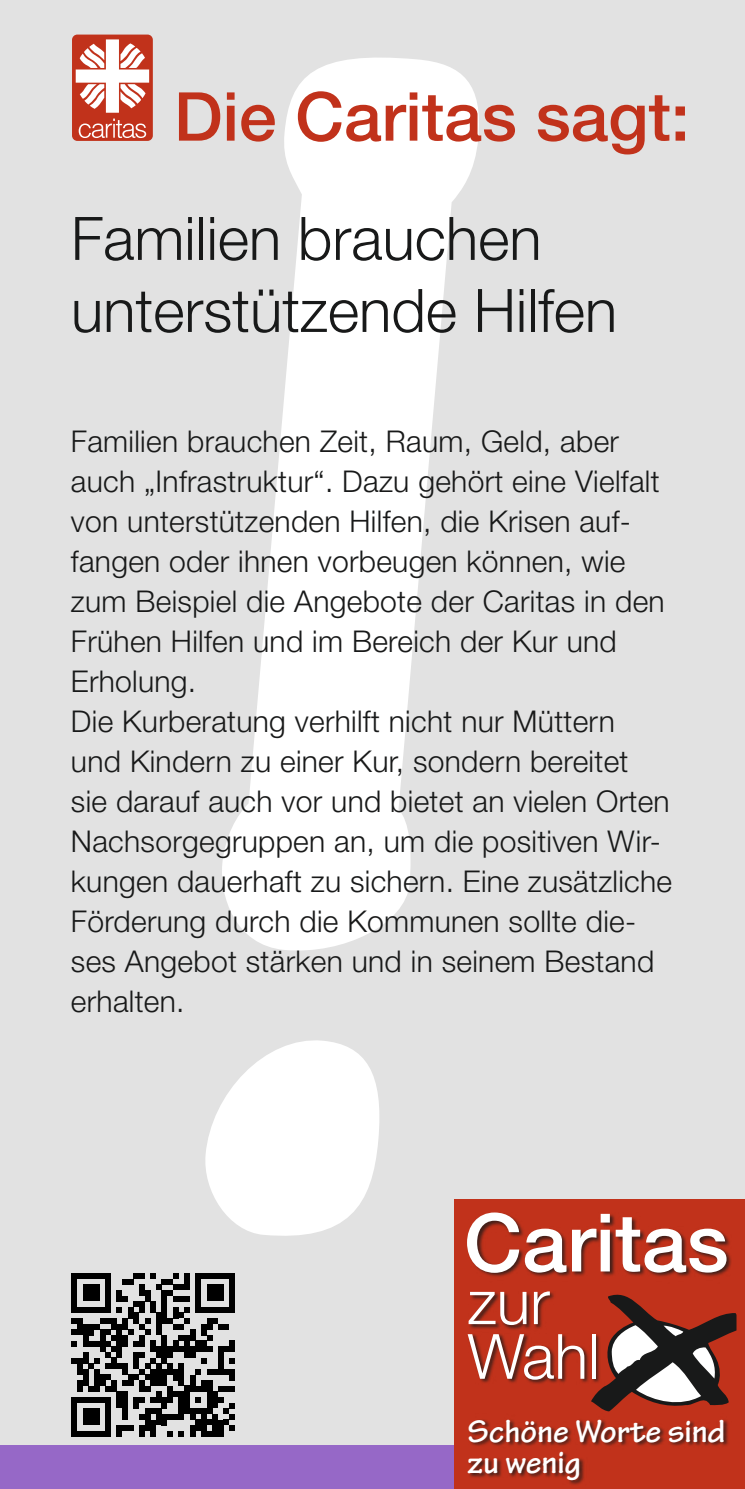
<style>
.page{position:relative;width:745px;height:1489px;background:#fff}
.page>*{position:absolute;margin:0;border:0;box-sizing:border-box;transform-origin:0 0}
.t1{font:500 80.75px "Helvetica Neue";color:#fff}
.t2{font:500 67.5px "Helvetica Neue";color:#c1321b}
.t3{font:300 62.5px/54.8px "Helvetica Neue";color:#fff}
.t4{font:300 60px/72px "Helvetica Neue";color:#181919}
.t5{font:700 33.75px/31.2px "Tekton Pro";color:#fff}
.t6{font:300 30px/40px "Helvetica Neue";letter-spacing:.01em;color:#181919}
</style>
<div class="page">
<div style="left:0;top:0;width:744px;height:1488px;background:#e2e2e2"></div>
<div style="left:72px;top:35px;width:81px;height:106px;background:#c1321b;border-radius:5px"></div>
<svg style="left:79px;top:119px;width:67px;height:19px"></svg>
<svg style="left:76px;top:39px;width:73px;height:74px"></svg>
<div style="left:0;top:1445px;width:744px;height:43px;background:#9668c7"></div>
<svg style="left:205px;top:57px;width:274px;height:1179px;fill:#fff"></svg>
<div style="left:454px;top:1199px;width:290px;height:289px;background:#c1321b"></div>
<svg style="left:731px;top:1313px;width:5px;height:20px"></svg>
<div style="left:466px;top:1211px;width:265px;height:274px;background:#181919;opacity:.75"></div>
<svg style="left:71px;top:1273px;width:164px;height:163px"></svg>
<h2 class="t2" style="left:174px;top:76px;width:517px">Die Caritas sagt:</h2>
<h3 class="t4" style="left:71px;top:201px;width:547px">Familien brauchen unterstützende Hilfen</h3>
<p class="t6" style="left:71px;top:420px;width:602px">Familien brauchen Zeit, Raum, Geld, aber auch „Infrastruktur“. Dazu gehört eine Vielfalt von unterstützenden Hilfen, die Krisen auf&shy;fangen oder ihnen vorbeugen können, wie zum Beispiel die Angebote der Caritas in den Frühen Hilfen und im Bereich der Kur und Erholung.<br>Die Kurberatung verhilft nicht nur Müttern und Kindern zu einer Kur, sondern bereitet<br>sie darauf auch vor und bietet an vielen Orten Nachsorgegruppen an, um die positiven Wir&shy;kungen dauerhaft zu sichern. Eine zusätzliche Förderung durch die Kommunen sollte die&shy;ses Angebot stärken und in seinem Bestand erhalten.</p>
<h1 class="t1" style="left:463px;top:1194px;width:266px">Caritas</h1>
<h3 class="t3" style="left:467px;top:1273px;width:133px">zur<br>Wahl</h3>
<p class="t5" style="left:467px;top:1415px;width:259px">Schöne Worte sind zu wenig</p>
</div>
